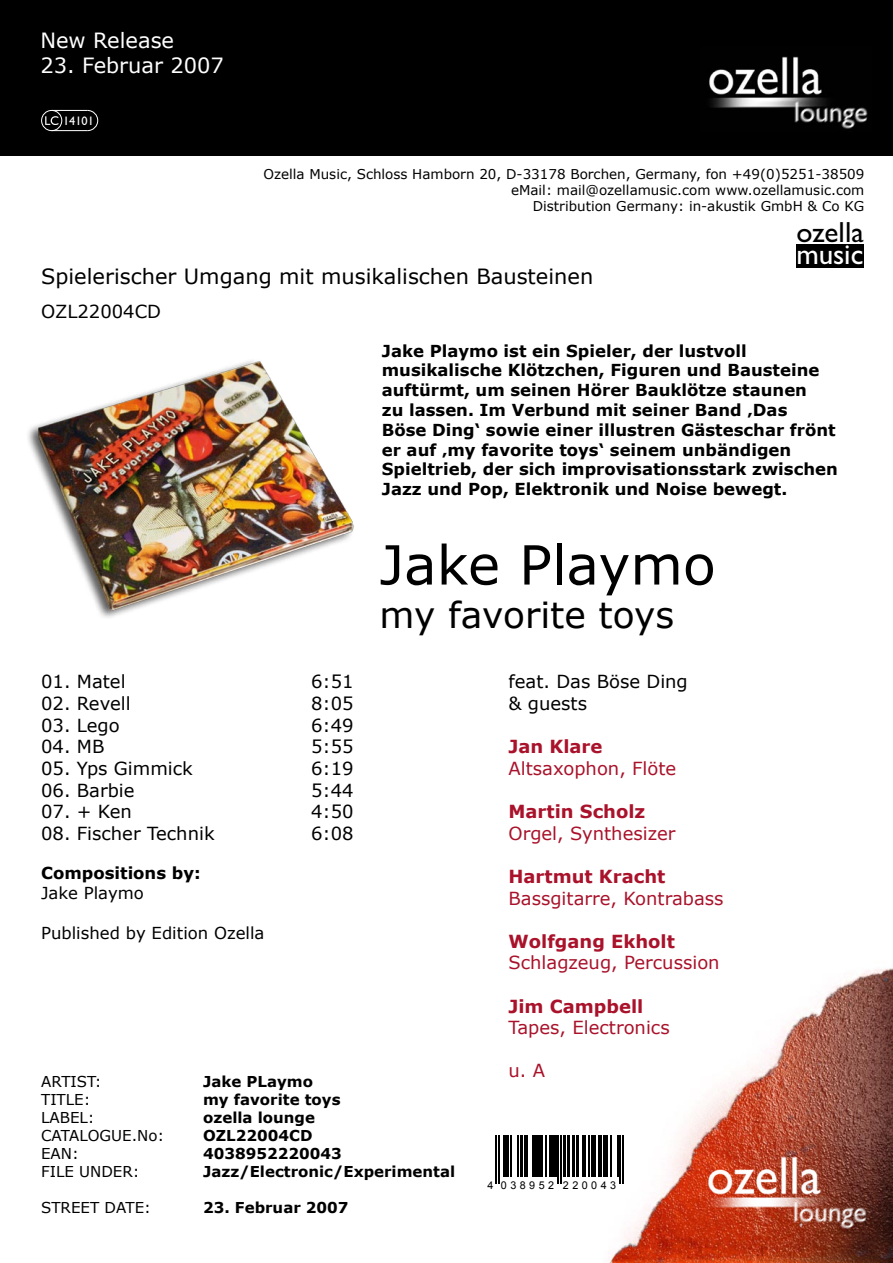
<style>
.page{position:relative;width:893px;height:1263px;background:#fff}
.page>*{position:absolute;margin:0;border:0;box-sizing:border-box;transform-origin:0 0}
.t1{font:54px "Verdana";color:#000}
.t2{font:36px "Verdana";color:#000}
.t3{font:29.1px/21.9px "Gill Sans";color:#000}
.t4{font:21px "Verdana";color:#000}
.t5{font:21px "Verdana";color:#fff}
.t6{font:18px "Verdana";color:#000}
.t7{font:18px "Verdana";color:#a9122a}
.t8{font:700 18px "Verdana";color:#a9122a}
.t9{font:700 16.5px/19.8px "Verdana";color:#000}
.t10{font:16.5px "Verdana";color:#000}
.t11{font:700 15px "Verdana";color:#000}
.t12{font:15px "Verdana";color:#000}
.t13{font:700 15px "Verdana";color:#000}
.t14{font:13.5px "Verdana";color:#000}
.t15{font:12.45px "Gill Sans";color:#fff}
.t16{font:10.8px "Arial";letter-spacing:.32em;color:#000}
.s1{color:#fff}
.s2{font-style:inherit}
</style>
<div class="page">
<img style="left:608px;top:968px;width:284px;height:295px">
<div style="left:0;top:0;width:893px;height:155px;background:#000"></div>
<div style="left:797px;top:244px;width:67px;height:24px;background:#000"></div>
<img style="left:28px;top:361px;width:326px;height:257px">
<svg style="left:495px;top:1135px;width:142px;height:54px"></svg>
<hr style="left:496px;top:1135px;width:1px;height:48px;background:#000">
<hr style="left:498px;top:1135px;width:2px;height:48px;background:#000">
<hr style="left:504px;top:1135px;width:1px;height:42px;background:#000">
<hr style="left:505px;top:1135px;width:1px;height:42px;background:#000">
<hr style="left:508px;top:1135px;width:1px;height:42px;background:#000">
<hr style="left:510px;top:1135px;width:2px;height:42px;background:#000">
<hr style="left:517px;top:1135px;width:1px;height:42px;background:#000">
<hr style="left:520px;top:1135px;width:1px;height:42px;background:#000">
<hr style="left:521px;top:1135px;width:2px;height:42px;background:#000">
<hr style="left:524px;top:1135px;width:1px;height:42px;background:#000">
<hr style="left:525px;top:1135px;width:2px;height:42px;background:#000">
<hr style="left:527px;top:1135px;width:1px;height:42px;background:#000">
<hr style="left:532px;top:1135px;width:1px;height:42px;background:#000">
<hr style="left:535px;top:1135px;width:1px;height:42px;background:#000">
<hr style="left:536px;top:1135px;width:1px;height:42px;background:#000">
<hr style="left:539px;top:1135px;width:1px;height:42px;background:#000">
<hr style="left:540px;top:1135px;width:1px;height:42px;background:#000">
<hr style="left:541px;top:1135px;width:2px;height:42px;background:#000">
<hr style="left:545px;top:1135px;width:2px;height:42px;background:#000">
<hr style="left:549px;top:1135px;width:2px;height:42px;background:#000">
<hr style="left:551px;top:1135px;width:1px;height:42px;background:#000">
<hr style="left:554px;top:1135px;width:1px;height:42px;background:#000">
<hr style="left:555px;top:1135px;width:1px;height:42px;background:#000">
<hr style="left:558px;top:1135px;width:1px;height:48px;background:#000">
<hr style="left:560px;top:1135px;width:2px;height:48px;background:#000">
<hr style="left:563px;top:1135px;width:1px;height:42px;background:#000">
<hr style="left:564px;top:1135px;width:2px;height:42px;background:#000">
<hr style="left:567px;top:1135px;width:1px;height:42px;background:#000">
<hr style="left:568px;top:1135px;width:2px;height:42px;background:#000">
<hr style="left:572px;top:1135px;width:2px;height:42px;background:#000">
<hr style="left:574px;top:1135px;width:1px;height:42px;background:#000">
<hr style="left:576px;top:1135px;width:2px;height:42px;background:#000">
<hr style="left:578px;top:1135px;width:1px;height:42px;background:#000">
<hr style="left:582px;top:1135px;width:1px;height:42px;background:#000">
<hr style="left:583px;top:1135px;width:1px;height:42px;background:#000">
<hr style="left:584px;top:1135px;width:2px;height:42px;background:#000">
<hr style="left:589px;top:1135px;width:1px;height:42px;background:#000">
<hr style="left:591px;top:1135px;width:2px;height:42px;background:#000">
<hr style="left:593px;top:1135px;width:1px;height:42px;background:#000">
<hr style="left:594px;top:1135px;width:1px;height:42px;background:#000">
<hr style="left:598px;top:1135px;width:1px;height:42px;background:#000">
<hr style="left:601px;top:1135px;width:1px;height:42px;background:#000">
<hr style="left:603px;top:1135px;width:2px;height:42px;background:#000">
<hr style="left:605px;top:1135px;width:1px;height:42px;background:#000">
<hr style="left:606px;top:1135px;width:1px;height:42px;background:#000">
<hr style="left:610px;top:1135px;width:1px;height:42px;background:#000">
<hr style="left:617px;top:1135px;width:1px;height:42px;background:#000">
<hr style="left:620px;top:1135px;width:1px;height:48px;background:#000">
<hr style="left:622px;top:1135px;width:2px;height:48px;background:#000">
<div style="left:501px;top:1178px;width:6px;height:11px;background:#fff"></div>
<div style="left:510px;top:1178px;width:6px;height:11px;background:#fff"></div>
<div style="left:520px;top:1178px;width:6px;height:11px;background:#fff"></div>
<div style="left:529px;top:1178px;width:6px;height:11px;background:#fff"></div>
<div style="left:539px;top:1178px;width:6px;height:11px;background:#fff"></div>
<div style="left:548px;top:1178px;width:6px;height:11px;background:#fff"></div>
<div style="left:563px;top:1178px;width:6px;height:11px;background:#fff"></div>
<div style="left:572px;top:1178px;width:6px;height:11px;background:#fff"></div>
<div style="left:582px;top:1178px;width:6px;height:11px;background:#fff"></div>
<div style="left:591px;top:1178px;width:6px;height:11px;background:#fff"></div>
<div style="left:601px;top:1178px;width:6px;height:11px;background:#fff"></div>
<div style="left:610px;top:1178px;width:6px;height:11px;background:#fff"></div>
<img style="left:709px;top:56px;width:159px;height:73px">
<img style="left:699px;top:1147px;width:171px;height:85px">
<svg style="left:41px;top:110px;width:57px;height:21px"></svg>
<p class="t5" style="left:40px;top:27px;width:135px">New Release</p>
<p class="t5" style="left:40px;top:52px;width:185px">23. Februar 2007</p>
<p class="t15" style="left:63px;top:113px;width:32px">14101</p>
<p class="t14" style="left:263px;top:165px;width:602px">Ozella Music, Schloss Hamborn 20, D-33178 Borchen, Germany, fon +49(0)5251-38509</p>
<p class="t14" style="left:511px;top:182px;width:355px">eMail: mail@ozellamusic.com www.ozellamusic.com</p>
<p class="t14" style="left:533px;top:198px;width:333px">Distribution Germany: in-akustik GmbH &amp; Co KG</p>
<p class="t3" style="left:796px;top:222px;width:69px">ozella <span class="s1">music</span></p>
<p class="t4" style="left:41px;top:263px;width:554px">Spielerischer Umgang mit musikalischen Bausteinen</p>
<p class="t6" style="left:41px;top:300px;width:122px">OZL22004CD</p>
<p class="t9" style="left:382px;top:340px;width:458px">Jake Playmo ist ein Spieler, der lustvoll musikalische Klötzchen, Figuren und Bausteine auftürmt, um seinen Hörer Bauklötze staunen<br>zu lassen. Im Verbund mit seiner Band ‚Das<br>Böse Ding‘ sowie einer illustren Gästeschar frönt er auf ‚my favorite toys‘ seinem unbändigen Spieltrieb, der sich improvisationsstark zwischen Jazz und Pop, Elektronik und Noise bewegt.</p>
<p class="t1" style="left:379px;top:530px;width:338px">Jake Playmo</p>
<p class="t2" style="left:379px;top:592px;width:296px">my favorite toys</p>
<p class="t6" style="left:41px;top:670px;width:86px">01. Matel</p>
<p class="t6" style="left:311px;top:670px;width:44px">6:51</p>
<p class="t6" style="left:41px;top:692px;width:91px">02. Revell</p>
<p class="t6" style="left:311px;top:692px;width:44px">8:05</p>
<p class="t6" style="left:41px;top:714px;width:80px">03. Lego</p>
<p class="t6" style="left:311px;top:714px;width:44px">6:49</p>
<p class="t6" style="left:41px;top:735px;width:65px">04. MB</p>
<p class="t6" style="left:311px;top:735px;width:44px">5:55</p>
<p class="t6" style="left:41px;top:757px;width:153px">05. Yps Gimmick</p>
<p class="t6" style="left:311px;top:757px;width:44px">6:19</p>
<p class="t6" style="left:41px;top:778px;width:95px">06. Barbie</p>
<p class="t6" style="left:311px;top:778px;width:44px">5:44</p>
<p class="t6" style="left:41px;top:800px;width:92px">07. + Ken</p>
<p class="t6" style="left:311px;top:800px;width:44px">4:50</p>
<p class="t6" style="left:41px;top:822px;width:175px">08. Fischer Technik</p>
<p class="t6" style="left:311px;top:822px;width:44px">6:08</p>
<p class="t9" style="left:41px;top:863px;width:161px">Compositions by:</p>
<p class="t10" style="left:41px;top:883px;width:104px">Jake Playmo</p>
<p class="t10" style="left:41px;top:922px;width:225px">Published by Edition Ozella</p>
<p class="t12" style="left:41px;top:1072px;width:62px">ARTIST:</p>
<p class="t11" style="left:203px;top:1072px;width:112px">Jake PLaymo</p>
<p class="t12" style="left:41px;top:1090px;width:51px">TITLE:</p>
<p class="t13" style="left:203px;top:1090px;width:139px"><span class="s2">my fav</span>orite toys</p>
<p class="t12" style="left:41px;top:1108px;width:55px">LABEL:</p>
<p class="t11" style="left:203px;top:1108px;width:113px">ozella lounge</p>
<p class="t12" style="left:41px;top:1126px;width:125px">CATALOGUE.No:</p>
<p class="t11" style="left:203px;top:1126px;width:111px">OZL22004CD</p>
<p class="t12" style="left:41px;top:1144px;width:39px">EAN:</p>
<p class="t11" style="left:203px;top:1144px;width:140px">4038952220043</p>
<p class="t12" style="left:41px;top:1162px;width:100px">FILE UNDER:</p>
<p class="t11" style="left:203px;top:1162px;width:254px">Jazz/Electronic/Experimental</p>
<p class="t12" style="left:41px;top:1198px;width:111px">STREET DATE:</p>
<p class="t11" style="left:203px;top:1198px;width:147px">23. Februar 2007</p>
<p class="t6" style="left:508px;top:670px;width:181px">feat. Das Böse Ding</p>
<p class="t6" style="left:508px;top:692px;width:80px">&amp; guests</p>
<p class="t8" style="left:508px;top:735px;width:95px">Jan Klare</p>
<p class="t7" style="left:508px;top:757px;width:169px">Altsaxophon, Flöte</p>
<p class="t8" style="left:508px;top:800px;width:138px">Martin Scholz</p>
<p class="t7" style="left:508px;top:822px;width:168px">Orgel, Synthesizer</p>
<p class="t8" style="left:508px;top:865px;width:158px">Hartmut Kracht</p>
<p class="t7" style="left:508px;top:886px;width:217px">Bassgitarre, Kontrabass</p>
<p class="t8" style="left:508px;top:930px;width:168px">Wolfgang Ekholt</p>
<p class="t7" style="left:508px;top:951px;width:213px">Schlagzeug, Percussion</p>
<p class="t8" style="left:508px;top:994px;width:136px">Jim Campbell</p>
<p class="t7" style="left:508px;top:1016px;width:163px">Tapes, Electronics</p>
<p class="t7" style="left:508px;top:1059px;width:38px">u. A</p>
<p class="t16" style="left:487px;top:1178px;width:130px">4 038952 220043</p>
</div>
